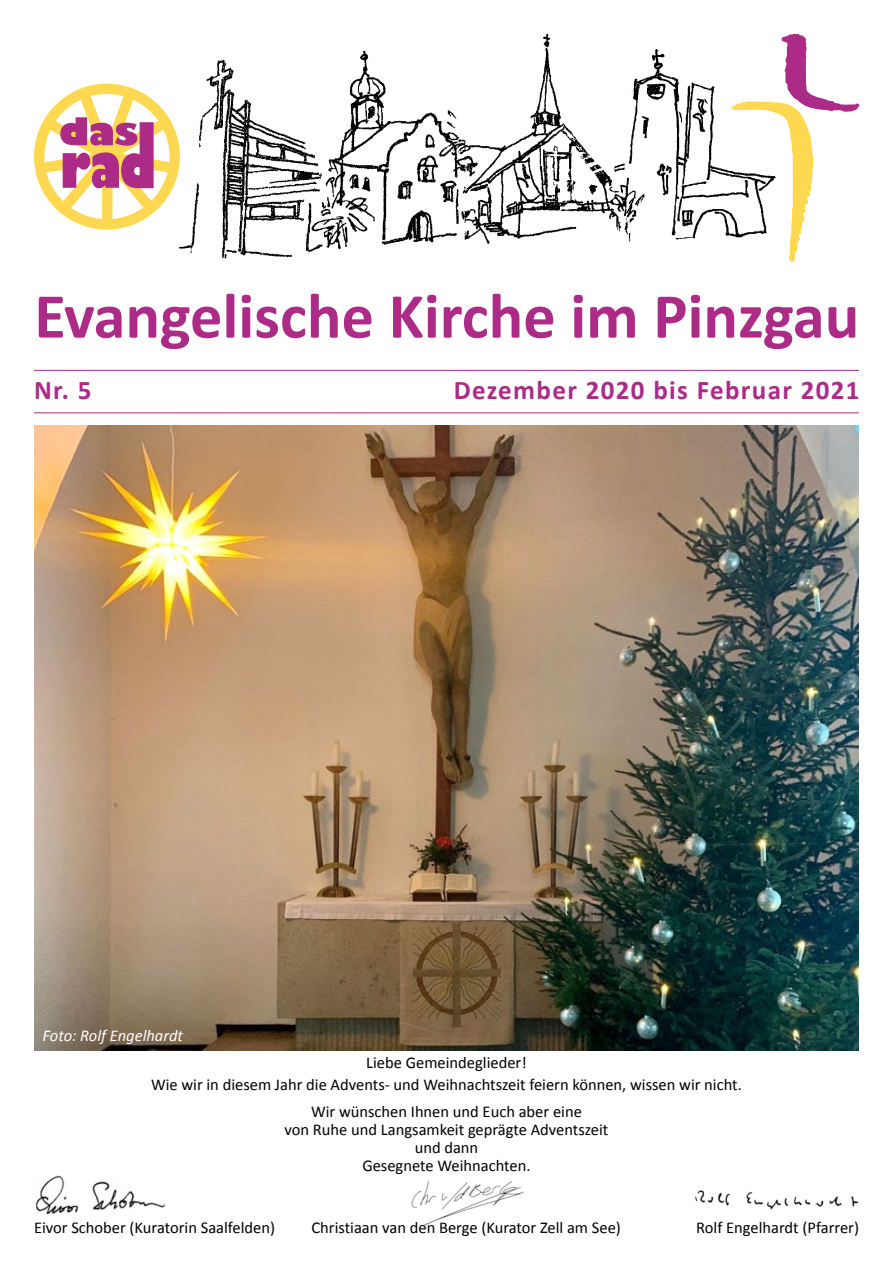
<style>
.page{position:relative;width:893px;height:1263px;background:#fff}
.page>*{position:absolute;margin:0;border:0;box-sizing:border-box;transform-origin:0 0}
.t1{font:700 64.5px "Calibri";color:#ab2b87}
.t2{font:700 27px "Calibri";letter-spacing:.05em;color:#ab2b87}
.t3{font:16.5px/18px "Calibri";color:#000;text-align:center}
.t4{font:italic 16.5px "Calibri";color:#fff}
</style>
<div class="page">
<img style="left:35px;top:1175px;width:131px;height:40px">
<img style="left:695px;top:1190px;width:164px;height:20px">
<img style="left:411px;top:1180px;width:113px;height:46px">
<svg style="left:777px;top:34px;width:82px;height:228px"></svg>
<hr style="left:34px;top:370px;width:825px;height:1px;background:#ab2b87">
<hr style="left:34px;top:412px;width:825px;height:1px;background:#ab2b87">
<svg style="left:34px;top:83px;width:142px;height:140px"></svg>
<img style="left:34px;top:425px;width:825px;height:625px">
<img style="left:176px;top:33px;width:601px;height:226px">
<h1 class="t1" style="left:34px;top:276px;width:826px">Evangelische Kirche im Pinzgau</h1>
<h2 class="t2" style="left:34px;top:373px;width:59px">Nr. 5</h2>
<h2 class="t2" style="left:454px;top:373px;width:407px">Dezember 2020 bis Februar 2021</h2>
<p class="t4" style="left:43px;top:1025px;width:142px">Foto: Rolf Engelhardt</p>
<p class="t3" style="left:151px;top:1050px;width:592px;line-height:22.2px">Liebe Gemeindeglieder!<br>Wie wir in diesem Jahr die Advents- und Weihnachtszeit feiern können, wissen wir nicht.</p>
<p class="t3" style="left:285px;top:1101px;width:325px">Wir wünschen Ihnen und Euch aber eine<br>von Ruhe und Langsamkeit geprägte Adventszeit und dann<br>Gesegnete Weihnachten.</p>
<p class="t3" style="left:34px;top:1218px;width:243px">Eivor Schober (Kuratorin Saalfelden)</p>
<p class="t3" style="left:311px;top:1218px;width:311px">Christiaan van den Berge (Kurator Zell am See)</p>
<p class="t3" style="left:696px;top:1218px;width:164px">Rolf Engelhardt (Pfarrer)</p>
</div>
